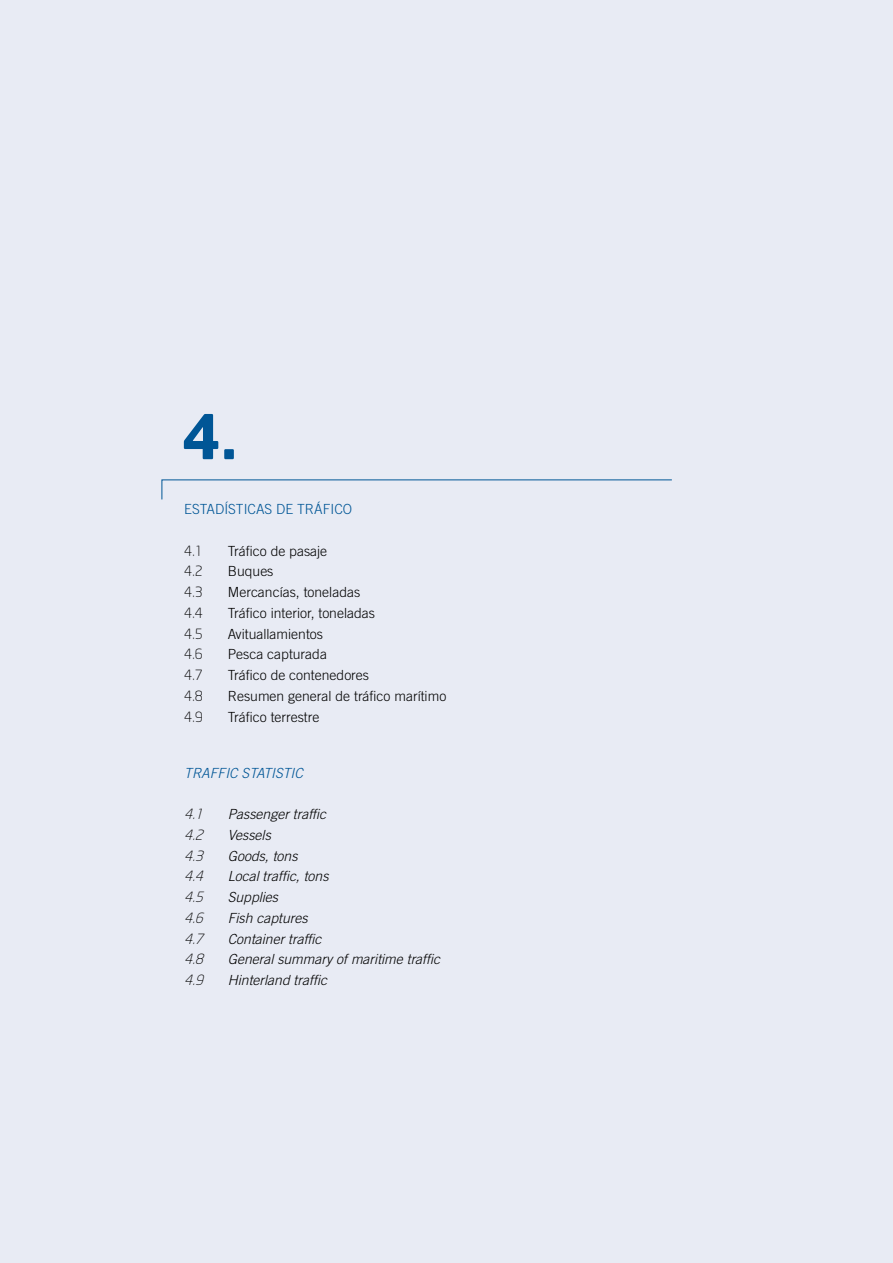
<style>
.page{position:relative;width:893px;height:1263px;background:#e8ebf4}
.page>*{position:absolute;margin:0;border:0;box-sizing:border-box;transform-origin:0 0}
.t1{font:700 60.9px "Neo Sans";color:#005696}
.t2{font:300 13.95px/20.7px "Trade Gothic LT Std";color:#000}
.t3{font:italic 300 13.95px "Trade Gothic LT Std";color:#000}
.t4{font:italic 300 13.95px "Neo Sans";color:#000}
.t5{font:300 13.95px "Trade Gothic LT Std";color:#005696}
.t6{font:italic 300 13.95px "Trade Gothic LT Std";color:#005696}
.t7{font:300 13.95px "Neo Sans";color:#000}
.s1{font-family:"Neo Sans"}
</style>
<div class="page">
<svg style="left:161px;top:479px;width:511px;height:21px"></svg>
<h1 class="t1" style="left:181px;top:411px;width:57px">4.</h1>
<p class="t5" style="left:184px;top:501px;width:147px">ESTADÍSTICAS DE TRÁFICO</p>
<p class="t2" style="left:184px;top:540px;width:144px"><span class="s1">4.1</span> Tráfico de pasaje</p>
<p class="t7" style="left:184px;top:565px;width:20px">4.2</p>
<p class="t2" style="left:228px;top:561px;width:47px">Buques</p>
<p class="t7" style="left:184px;top:586px;width:20px">4.3</p>
<p class="t2" style="left:184px;top:581px;width:192px;text-indent:43px">Mercancías, toneladas<br><span class="s1">4.4</span> Tráfico interior, toneladas</p>
<p class="t7" style="left:184px;top:627px;width:20px">4.5</p>
<p class="t2" style="left:184px;top:623px;width:264px;text-indent:43px">Avituallamientos<br><span class="s1">4.6</span> Pesca capturada<br><span class="s1">4.7</span> Tráfico de contenedores<br><span class="s1">4.8</span> Resumen general de tráfico marítimo<br><span class="s1">4.9</span> Tráfico terrestre</p>
<p class="t6" style="left:184px;top:764px;width:120px">TRAFFIC STATISTIC</p>
<p class="t4" style="left:184px;top:808px;width:24px">4.1</p>
<p class="t3" style="left:228px;top:806px;width:100px">Passenger traffic</p>
<p class="t4" style="left:184px;top:829px;width:24px">4.2</p>
<p class="t3" style="left:228px;top:827px;width:45px">Vessels</p>
<p class="t4" style="left:184px;top:849px;width:24px">4.3</p>
<p class="t3" style="left:228px;top:847px;width:71px">Goods, tons</p>
<p class="t4" style="left:184px;top:870px;width:24px">4.4</p>
<p class="t3" style="left:228px;top:868px;width:102px">Local traffic, tons</p>
<p class="t4" style="left:184px;top:891px;width:24px">4.5</p>
<p class="t3" style="left:228px;top:889px;width:52px">Supplies</p>
<p class="t4" style="left:184px;top:912px;width:24px">4.6</p>
<p class="t3" style="left:228px;top:910px;width:81px">Fish captures</p>
<p class="t4" style="left:184px;top:932px;width:24px">4.7</p>
<p class="t3" style="left:228px;top:930px;width:95px">Container traffic</p>
<p class="t4" style="left:184px;top:953px;width:24px">4.8</p>
<p class="t3" style="left:228px;top:951px;width:214px">General summary of maritime traffic</p>
<p class="t4" style="left:184px;top:974px;width:24px">4.9</p>
<p class="t3" style="left:228px;top:972px;width:101px">Hinterland traffic</p>
</div>
